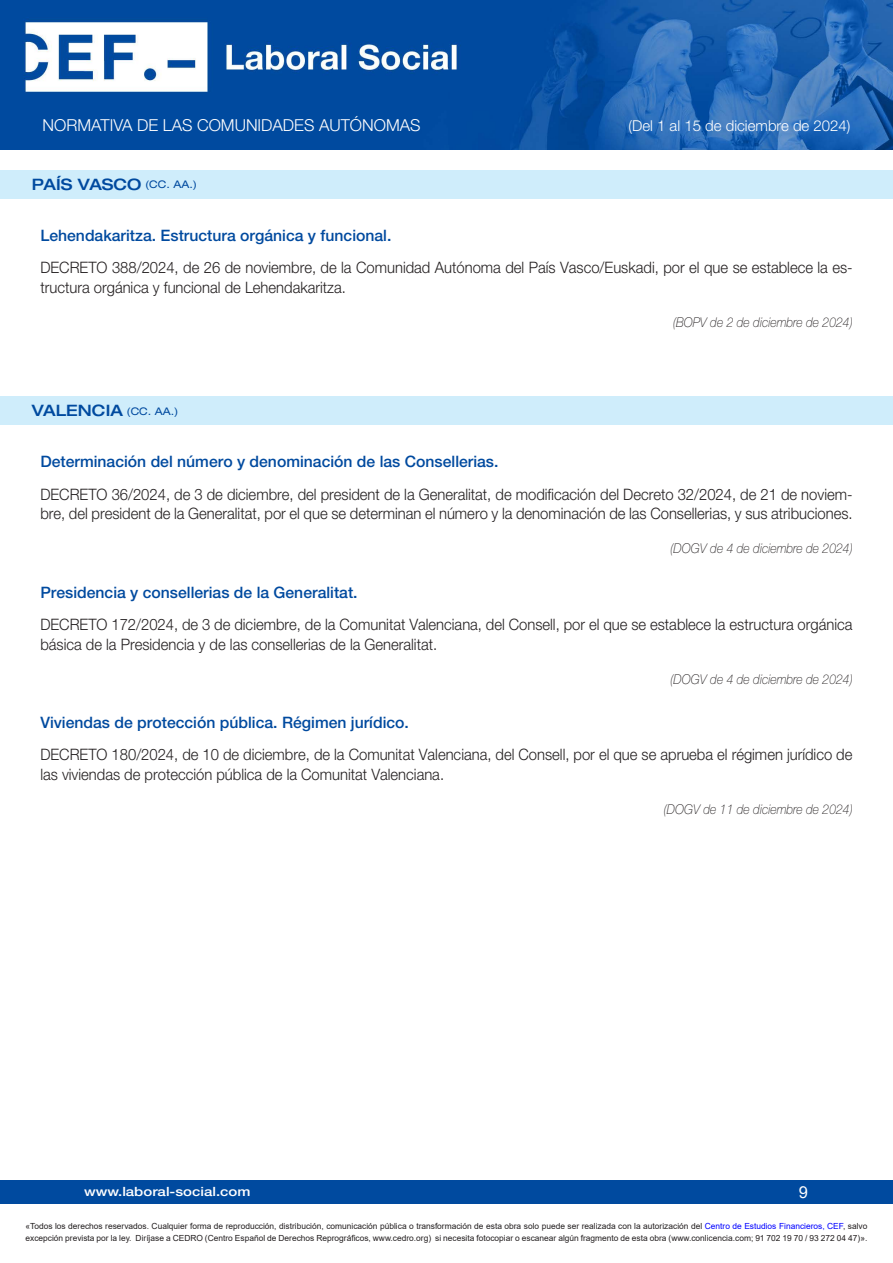
<style>
.page{position:relative;width:893px;height:1263px;background:#fff}
.page>*{position:absolute;margin:0;border:0;box-sizing:border-box;transform-origin:0 0}
.t1{font:300 16.5px "Helvetica Neue LT Std";color:#fff}
.t2{font:16.5px "Arial";color:#fff}
.Contenido{font:300 15.75px/19.5px "Helvetica Neue LT Std";color:#231f20;scale:.94 1}
.Título-cabecera{font:500 15.75px "Helvetica Neue LT Std";color:#004a9f}
.Comunidades_division{font:500 expanded 15.75px "Helvetica Neue LT Std";color:#004a9f}
.t3{font:300 15px "Helvetica Neue LT Std";color:#fff}
.publicación{font:italic 100 13.5px "Helvetica Neue LT Std";color:#231f20;scale:.9 1}
.t4{font:500 12.75px "Helvetica Neue LT Std";color:#fff;scale:1.18 1}
.t5{font:8.4px/12px "Arial";color:#231f20}
.s1{font-weight:400;font-size:10.5px}
.s2{color:#00f}
</style>
<div class="page">
<div style="left:0;top:1180px;width:893px;height:23px;background:#004a9f"></div>
<img style="left:0;top:0;width:893px;height:149px">
<div style="left:0;top:170px;width:893px;height:28px;background:#cfedfb"></div>
<div style="left:0;top:397px;width:893px;height:28px;background:#cfedfb"></div>
<p class="t1" style="left:43px;top:115px;width:379px">NORMATIVA DE LAS COMUNIDADES AUTÓNOMAS</p>
<p class="t3" style="left:628px;top:117px;width:224px">(Del 1 al 15 de diciembre de 2024)</p>
<p class="Comunidades_division" style="left:32px;top:174px;width:167px">PAÍS VASCO <span class="s1">(CC. AA.)</span></p>
<p class="Título-cabecera" style="left:40px;top:226px;width:353px">Lehendakaritza. Estructura orgánica y funcional.</p>
<p class="Contenido" style="left:40px;top:257px;width:865px">DECRETO 388/2024, de 26 de noviembre, de la Comunidad Autónoma del País Vasco/Euskadi, por el que se establece la es&shy;tructura orgánica y funcional de Lehendakaritza.</p>
<p class="publicación" style="left:673px;top:314px;width:201px">(BOPV de 2 de diciembre de 2024)</p>
<p class="Comunidades_division" style="left:32px;top:401px;width:148px">VALENCIA <span class="s1">(CC. AA.)</span></p>
<p class="Título-cabecera" style="left:40px;top:452px;width:460px">Determinación del número y denominación de las Consellerias.</p>
<p class="Contenido" style="left:40px;top:484px;width:866px">DECRETO 36/2024, de 3 de diciembre, del president de la Generalitat, de modificación del Decreto 32/2024, de 21 de noviem&shy;bre, del president de la Generalitat, por el que se determinan el número y la denominación de las Consellerias, y sus atribuciones.</p>
<p class="publicación" style="left:671px;top:541px;width:204px">(DOGV de 4 de diciembre de 2024)</p>
<p class="Título-cabecera" style="left:40px;top:583px;width:319px">Presidencia y consellerias de la Generalitat.</p>
<p class="Contenido" style="left:40px;top:614px;width:865px">DECRETO 172/2024, de 3 de diciembre, de la Comunitat Valenciana, del Consell, por el que se establece la estructura orgánica básica de la Presidencia y de las consellerias de la Generalitat.</p>
<p class="publicación" style="left:671px;top:671px;width:204px">(DOGV de 4 de diciembre de 2024)</p>
<p class="Título-cabecera" style="left:40px;top:713px;width:370px">Viviendas de protección pública. Régimen jurídico.</p>
<p class="Contenido" style="left:40px;top:745px;width:865px">DECRETO 180/2024, de 10 de diciembre, de la Comunitat Valenciana, del Consell, por el que se aprueba el régimen jurídico de las viviendas de protección pública de la Comunitat Valenciana.</p>
<p class="publicación" style="left:664px;top:801px;width:211px">(DOGV de 11 de diciembre de 2024)</p>
<p class="t4" style="left:84px;top:1184px;width:143px">www.laboral-social.com</p>
<p class="t2" style="left:799px;top:1180px;width:11px">9</p>
<p class="t5" style="left:26px;top:1220px;width:843px">«Todos los derechos reservados. Cualquier forma de reproducción, distribución, comunicación pública o transformación de esta obra solo puede ser realizada con la autorización del <span class="s2">Centro de Estudios Financieros, CEF</span>, salvo excepción prevista por la ley. Diríjase a CEDRO (Centro Español de Derechos Reprográficos, www.cedro.org) si necesita fotocopiar o escanear algún fragmento de esta obra (www.conlicencia.com; 91 702 19 70 / 93 272 04 47)».</p>
</div>
